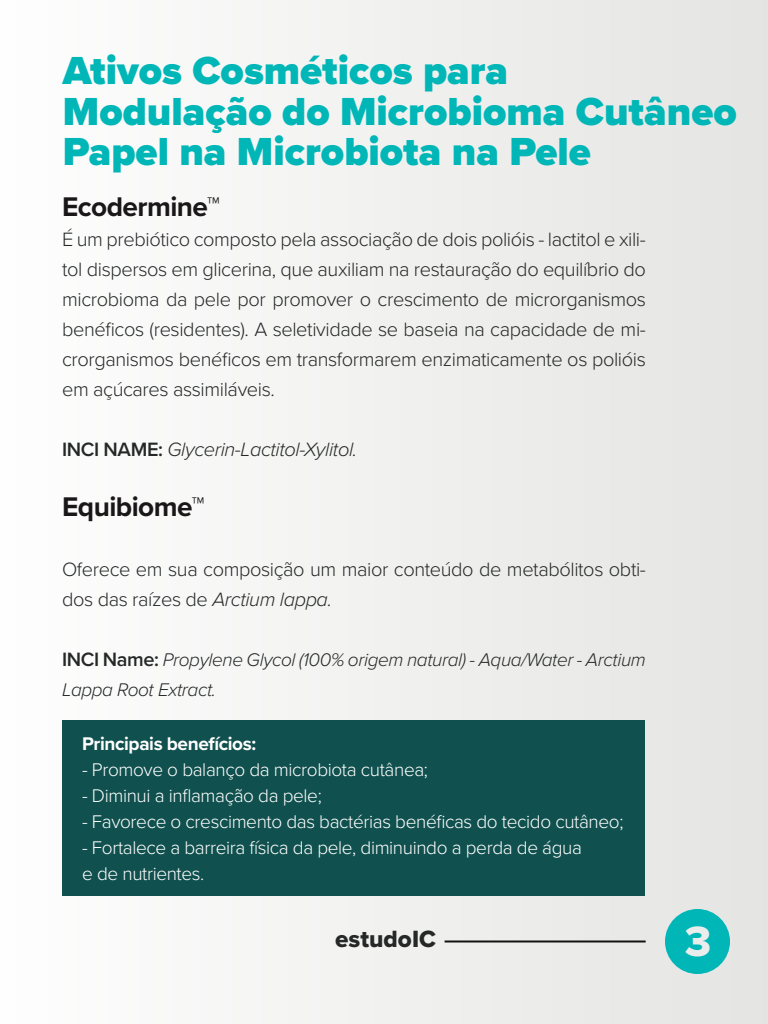
<style>
.page{position:relative;width:768px;height:1024px;background:#fff}
.page>*{position:absolute;margin:0;border:0;box-sizing:border-box;transform-origin:0 0}
.t1{font:43.9px "Proxima Nova Extrabld";color:#ebeded}
.t2{font:900 40.5px/40.9px "Proxima Nova";color:#00b6b7}
.t3{font:700 28px "Proxima Nova";letter-spacing:-.02em;color:#191717}
.t4{font:24.4px "Proxima Nova Extrabld";color:#262828}
.t5{font:300 20px/30px "Proxima Nova";letter-spacing:-.02em;color:#262828;text-align:justify}
.t6{font:italic 300 20px "Proxima Nova";letter-spacing:-.02em;color:#262828}
.t7{font:300 19px/26px "Proxima Nova";letter-spacing:-.02em;color:#fff}
.t8{font:italic 300 19px/30px "Proxima Nova";letter-spacing:-.02em;color:#262828}
.t9{font:700 19px "Proxima Nova";letter-spacing:-.02em;color:#fff}
.s1{font-weight:600;font-style:normal}
.s2{font-style:italic}
.s3{font-weight:600;font-style:normal;font-size:20px}
</style>
<div class="page">
<div style="left:0;top:0;width:768px;height:1024px;background:linear-gradient(to right,#fefefe,#e4e5e2)"></div>
<div style="left:665px;top:909px;width:65px;height:65px;background:#00b6b7;border-radius:50%"></div>
<hr style="left:445px;top:940px;width:201px;height:2px;background:#131314">
<div style="left:62px;top:720px;width:583px;height:176px;background:#10514f"></div>
<h2 class="t2" style="left:63px;top:49px;width:675px">Ativos Cosméticos para<br>Modulação do Microbioma Cutâneo<br>Papel na Microbiota na Pele</h2>
<h3 class="t3" style="left:62px;top:185px;width:159px">Ecodermine™</h3>
<p class="t5" style="left:62px;top:223px;width:585px">É um prebiótico composto pela associação de dois polióis - lactitol e xili&shy;tol dispersos em glicerina, que auxiliam na restauração do equilíbrio do microbioma da pele por promover o crescimento de microrganismos benéficos (residentes). A seletividade se baseia na capacidade de mi&shy;crorganismos benéficos em transformarem enzimaticamente os polióis em açúcares assimiláveis.</p>
<p class="t6" style="left:62px;top:434px;width:297px"><span class="s1">INCI NAME:</span> Glycerin-Lactitol-Xylitol.</p>
<h3 class="t3" style="left:62px;top:485px;width:144px">Equibiome™</h3>
<p class="t5" style="left:62px;top:553px;width:585px">Oferece em sua composição um maior conteúdo de metabólitos obti&shy;dos das raízes de <span class="s2">Arctium lappa.</span></p>
<p class="t8" style="left:62px;top:643px;width:585px"><span class="s3">INCI Name:</span> Propylene Glycol (100% origem natural) - Aqua/Water - Arctium<br>Lappa Root Extract.</p>
<p class="t9" style="left:82px;top:730px;width:176px">Principais benefícios:</p>
<p class="t7" style="left:82px;top:756px;width:347px">- Promove o balanço da microbiota cutânea;</p>
<p class="t7" style="left:82px;top:782px;width:241px">- Diminui a inflamação da pele;</p>
<p class="t7" style="left:82px;top:808px;width:543px">- Favorece o crescimento das bactérias benéficas do tecido cutâneo;</p>
<p class="t7" style="left:82px;top:834px;width:501px">- Fortalece a barreira física da pele, diminuindo a perda de água e de nutrientes.</p>
<p class="t4" style="left:335px;top:921px;width:102px">estudoIC</p>
<h1 class="t1" style="left:685px;top:909px;width:28px">3</h1>
</div>
